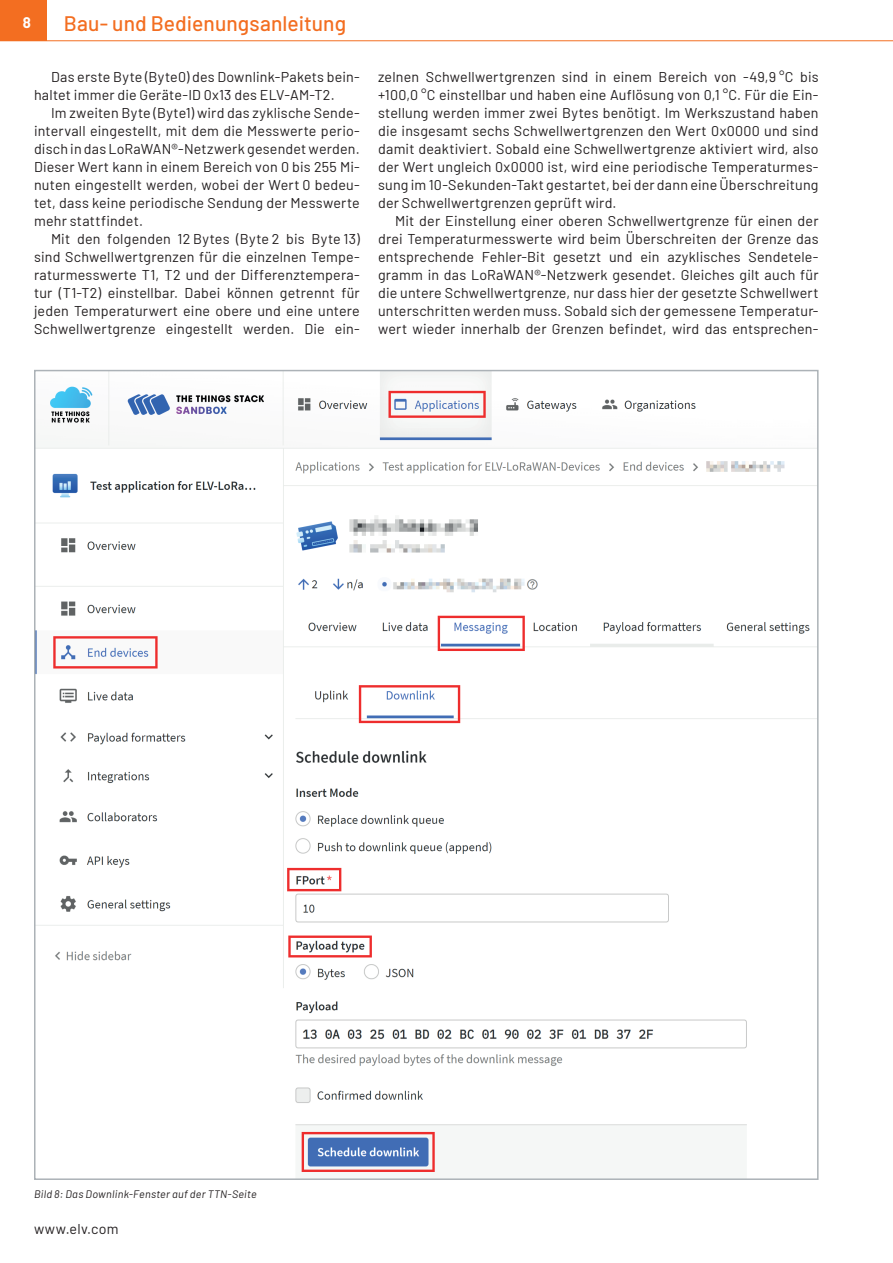
<style>
.page{position:relative;width:893px;height:1263px;background:#fff}
.page>*{position:absolute;margin:0;border:0;box-sizing:border-box;transform-origin:0 0}
.t1{font:500 21px "Barlow";letter-spacing:.005em;color:#f36e21}
.t2{font:700 15px "Barlow";color:#fff}
.t3{font:14.25px/18px "Barlow";letter-spacing:.015em;color:#231f20;text-align:justify}
.t4{font:italic 10.8px "Barlow";letter-spacing:.025em;color:#231f20}
</style>
<div class="page">
<div style="left:0;top:0;width:47px;height:40px;background:#f36e21"></div>
<hr style="left:0;top:40px;width:893px;height:1px;background:#f36e21">
<img style="left:37px;top:373px;width:779px;height:799px">
<p class="t2" style="left:23px;top:11px;width:10px">8</p>
<h1 class="t1" style="left:64px;top:8px;width:284px">Bau- und Bedienungsanleitung</h1>
<p class="t3" style="left:34px;top:67px;width:327px;text-indent:17px">Das erste Byte (Byte0) des Downlink-Pakets bein&shy;haltet immer die Geräte-ID 0x13 des ELV-AM-T2.</p>
<p class="t3" style="left:34px;top:103px;width:327px;text-indent:17px">Im zweiten Byte (Byte1) wird das zyklische Sende&shy;intervall eingestellt, mit dem die Messwerte perio&shy;disch in das LoRaWAN®-Netzwerk gesendet werden.<br>Dieser Wert kann in einem Bereich von 0 bis 255 Mi&shy;nuten eingestellt werden, wobei der Wert 0 bedeu&shy;tet, dass keine periodische Sendung der Messwerte mehr stattfindet.</p>
<p class="t3" style="left:34px;top:229px;width:327px;text-indent:17px">Mit den folgenden 12 Bytes (Byte 2 bis Byte 13) sind Schwellwertgrenzen für die einzelnen Tempe&shy;raturmesswerte T1, T2 und der Differenztempera&shy;tur (T1-T2) einstellbar. Dabei können getrennt für jeden Temperaturwert eine obere und eine untere Schwellwertgrenze eingestellt werden. Die ein-</p>
<p class="t3" style="left:378px;top:67px;width:442px">zelnen Schwellwertgrenzen sind in einem Bereich von -49,9 °C bis +100,0 °C einstellbar und haben eine Auflösung von 0,1 °C. Für die Ein&shy;stellung werden immer zwei Bytes benötigt. Im Werkszustand haben die insgesamt sechs Schwellwertgrenzen den Wert 0x0000 und sind damit deaktiviert. Sobald eine Schwellwertgrenze aktiviert wird, also der Wert ungleich 0x0000 ist, wird eine periodische Temperaturmes&shy;sung im 10-Sekunden-Takt gestartet, bei der dann eine Überschreitung der Schwellwertgrenzen geprüft wird.</p>
<p class="t3" style="left:378px;top:211px;width:442px;text-indent:17px">Mit der Einstellung einer oberen Schwellwertgrenze für einen der drei Temperaturmesswerte wird beim Überschreiten der Grenze das entsprechende Fehler-Bit gesetzt und ein azyklisches Sendetele&shy;gramm in das LoRaWAN®-Netzwerk gesendet. Gleiches gilt auch für die untere Schwellwertgrenze, nur dass hier der gesetzte Schwellwert unterschritten werden muss. Sobald sich der gemessene Temperatur&shy;wert wieder innerhalb der Grenzen befindet, wird das entsprechen-</p>
<p class="t4" style="left:34px;top:1186px;width:224px">Bild 8: Das Downlink-Fenster auf der TTN-Seite</p>
<p class="t3" style="left:34px;top:1219px;width:86px">www.elv.com</p>
</div>
